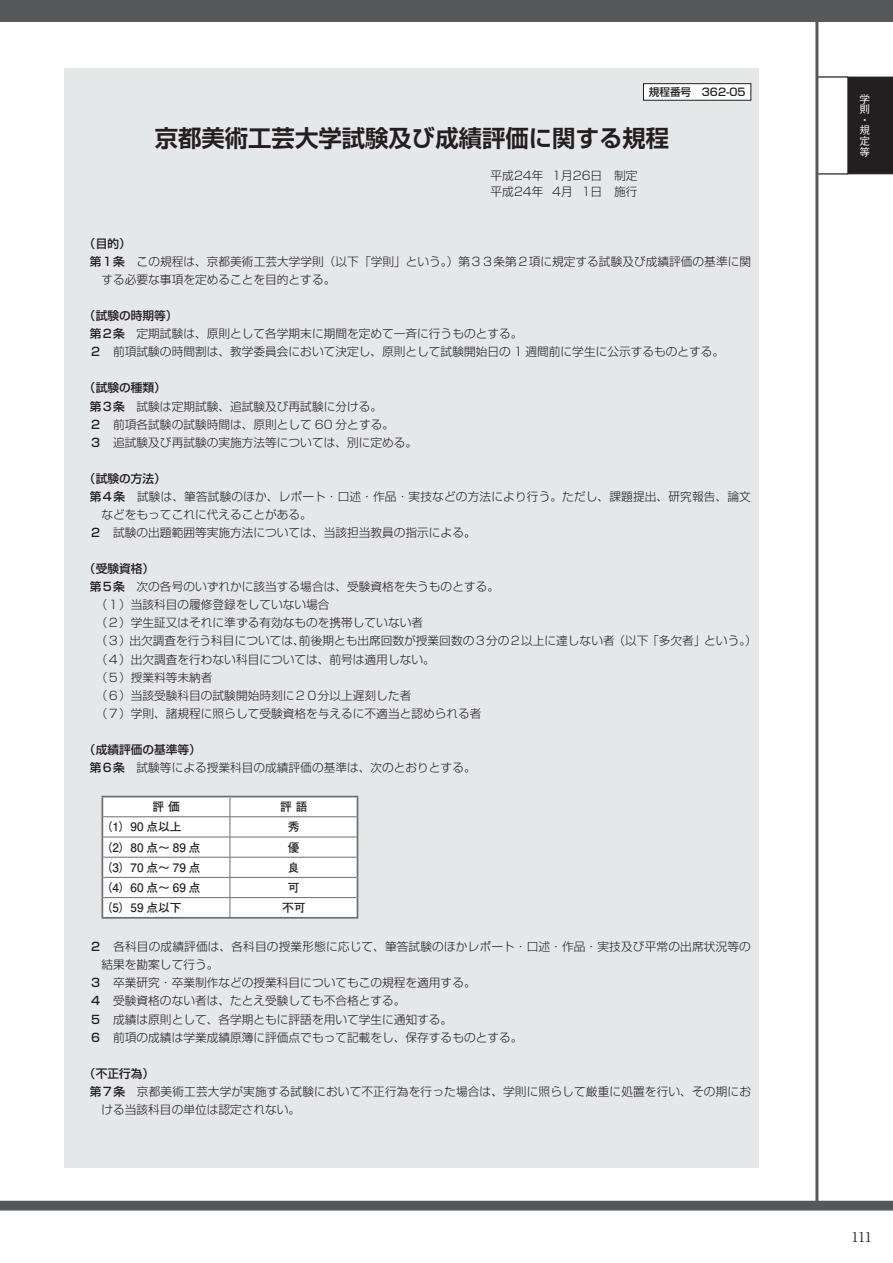
<style>
.page{position:relative;width:893px;height:1263px;background:#fff}
.page>*{position:absolute;margin:0;border:0;box-sizing:border-box;transform-origin:0 0}
.t1{font:700 23.4px "Shin Go Pr 5 De";color:#231f20}
.t2{font:13.5px "Ryumin Pro";color:#231f20}
.t3{font:300 11.7px/18px "Shin Go Pr 5";color:#231f20}
.t4{font:700 11.7px "Futo Go B101 Pro";color:#231f20}
.t5{font:500 11.7px "Shin Go Pr 5";color:#231f20}
.t6{font:500 10.65px "Shin Go Pr 5";color:#231f20}
.t7{font:500 10.65px/10.6px "Gothic BBB Pr 5";color:#fff}
.s1{font-weight:500}
</style>
<div class="page">
<div style="left:848px;top:77px;width:45px;height:97px;background:#231f20"></div>
<div style="left:65px;top:68px;width:694px;height:1100px;background:#e6e7e9"></div>
<hr style="left:815px;top:0;width:3px;height:1208px;background:#57585a">
<div style="left:0;top:0;width:893px;height:21px;background:#57585a"></div>
<div style="left:0;top:1201px;width:893px;height:9px;background:#57585a"></div>
<div style="left:643px;top:84px;width:108px;height:16px;background:#fff"></div>
<div style="left:643px;top:83px;width:108px;height:17px;border:1px solid #231f20"></div>
<hr style="left:102px;top:917px;width:128px;height:2px;background:#6c6d70">
<hr style="left:230px;top:917px;width:128px;height:2px;background:#6c6d70">
<svg style="left:102px;top:796px;width:256px;height:121px"></svg>
<p class="t6" style="left:649px;top:83px;width:98px">規程番号　362-05</p>
<h1 class="t1" style="left:155px;top:118px;width:516px">京都美術工芸大学試験及び成績評価に関する規程</h1>
<p class="t3" style="left:491px;top:166px;width:148px;line-height:15.9px">平成24年 1月26日　制定平成24年 4月 1日　施行</p>
<p class="t5" style="left:84px;top:234px;width:48px">（目的）</p>
<p class="t3" style="left:90px;top:251px;width:663px"><span class="s1">第１条</span>　この規程は、京都美術工芸大学学則（以下「学則」という。）第３３条第２項に規定する試験及び成績評価の基準に関</p>
<p class="t3" style="left:102px;top:269px;width:235px">する必要な事項を定めることを目的とする。</p>
<p class="t3" style="left:90px;top:306px;width:636px;text-indent:-6px"><span class="s1">（試験の時期等）<br>第２条</span>　定期試験は、原則として各学期末に期間を定めて一斉に行うものとする。<br><span class="s1">２</span>　前項試験の時間割は、教学委員会において決定し、原則として試験開始日の 1 週間前に学生に公示するものとする。</p>
<p class="t3" style="left:90px;top:378px;width:329px;text-indent:-6px"><span class="s1">（試験の種類）<br>第３条</span>　試験は定期試験、追試験及び再試験に分ける。<br><span class="s1">２</span>　前項各試験の試験時間は、原則として 60 分とする。<br><span class="s1">３</span>　追試験及び再試験の実施方法等については、別に定める。</p>
<p class="t5" style="left:84px;top:469px;width:83px">（試験の方法）</p>
<p class="t3" style="left:90px;top:486px;width:663px"><span class="s1">第４条</span>　試験は、筆答試験のほか、レポート・口述・作品・実技などの方法により行う。ただし、課題提出、研究報告、論文</p>
<p class="t3" style="left:102px;top:504px;width:212px">などをもってこれに代えることがある。</p>
<p class="t3" style="left:90px;top:522px;width:387px"><span class="s1">２</span>　試験の出題範囲等実施方法については、当該担当教員の指示による。</p>
<p class="t5" style="left:84px;top:559px;width:72px">（受験資格）</p>
<p class="t3" style="left:90px;top:577px;width:411px"><span class="s1">第５条</span>　次の各号のいずれかに該当する場合は、受験資格を失うものとする。</p>
<p class="t3" style="left:96px;top:595px;width:235px">（１）当該科目の履修登録をしていない場合</p>
<p class="t3" style="left:96px;top:613px;width:329px">（２）学生証又はそれに準ずる有効なものを携帯していない者</p>
<p class="t3" style="left:96px;top:631px;width:663px">（３）出欠調査を行う科目については、前後期とも出席回数が授業回数の３分の２以上に達しない者（以下「多欠者」という。）</p>
<p class="t3" style="left:96px;top:649px;width:341px">（４）出欠調査を行わない科目については、前号は適用しない。</p>
<p class="t3" style="left:96px;top:667px;width:118px">（５）授業料等未納者</p>
<p class="t3" style="left:96px;top:685px;width:317px">（６）当該受験科目の試験開始時刻に２０分以上遅刻した者</p>
<p class="t3" style="left:96px;top:703px;width:387px">（７）学則、諸規程に照らして受験資格を与えるに不適当と認められる者</p>
<p class="t3" style="left:90px;top:739px;width:387px;text-indent:-6px"><span class="s1">（成績評価の基準等）<br>第６条</span>　試験等による授業科目の成績評価の基準は、次のとおりとする。</p>
<p class="t4" style="left:153px;top:797px;width:29px">評価</p>
<p class="t4" style="left:280px;top:797px;width:29px">評語</p>
<p class="t4" style="left:101px;top:817px;width:82px">（1）90 点以上</p>
<p class="t4" style="left:288px;top:817px;width:13px">秀</p>
<p class="t4" style="left:101px;top:838px;width:101px">（2）80 点〜 89 点</p>
<p class="t4" style="left:288px;top:838px;width:13px">優</p>
<p class="t4" style="left:101px;top:858px;width:101px">（3）70 点〜 79 点</p>
<p class="t4" style="left:288px;top:858px;width:13px">良</p>
<p class="t4" style="left:101px;top:878px;width:101px">（4）60 点〜 69 点</p>
<p class="t4" style="left:288px;top:878px;width:13px">可</p>
<p class="t4" style="left:101px;top:898px;width:82px">（5）59 点以下</p>
<p class="t4" style="left:282px;top:898px;width:25px">不可</p>
<p class="t3" style="left:90px;top:937px;width:663px"><span class="s1">２</span>　各科目の成績評価は、各科目の授業形態に応じて、筆答試験のほかレポート・口述・作品・実技及び平常の出席状況等の</p>
<p class="t3" style="left:102px;top:955px;width:118px">結果を勘案して行う。</p>
<p class="t3" style="left:90px;top:973px;width:387px"><span class="s1">３</span>　卒業研究・卒業制作などの授業科目についてもこの規程を適用する。</p>
<p class="t3" style="left:90px;top:991px;width:317px"><span class="s1">４</span>　受験資格のない者は、たとえ受験しても不合格とする。</p>
<p class="t3" style="left:90px;top:1009px;width:364px"><span class="s1">５</span>　成績は原則として、各学期ともに評語を用いて学生に通知する。</p>
<p class="t3" style="left:90px;top:1027px;width:434px"><span class="s1">６</span>　前項の成績は学業成績原簿に評価点でもって記載をし、保存するものとする。</p>
<p class="t5" style="left:84px;top:1064px;width:72px">（不正行為）</p>
<p class="t3" style="left:90px;top:1081px;width:663px"><span class="s1">第７条</span>　京都美術工芸大学が実施する試験において不正行為を行った場合は、学則に照らして厳重に処置を行い、その期にお</p>
<p class="t3" style="left:102px;top:1099px;width:200px">ける当該科目の単位は認定されない。</p>
<p class="t7" style="left:859px;top:92px;width:12px">学則・規定等</p>
<p class="t2" style="left:852px;top:1226px;width:22px">111</p>
</div>
